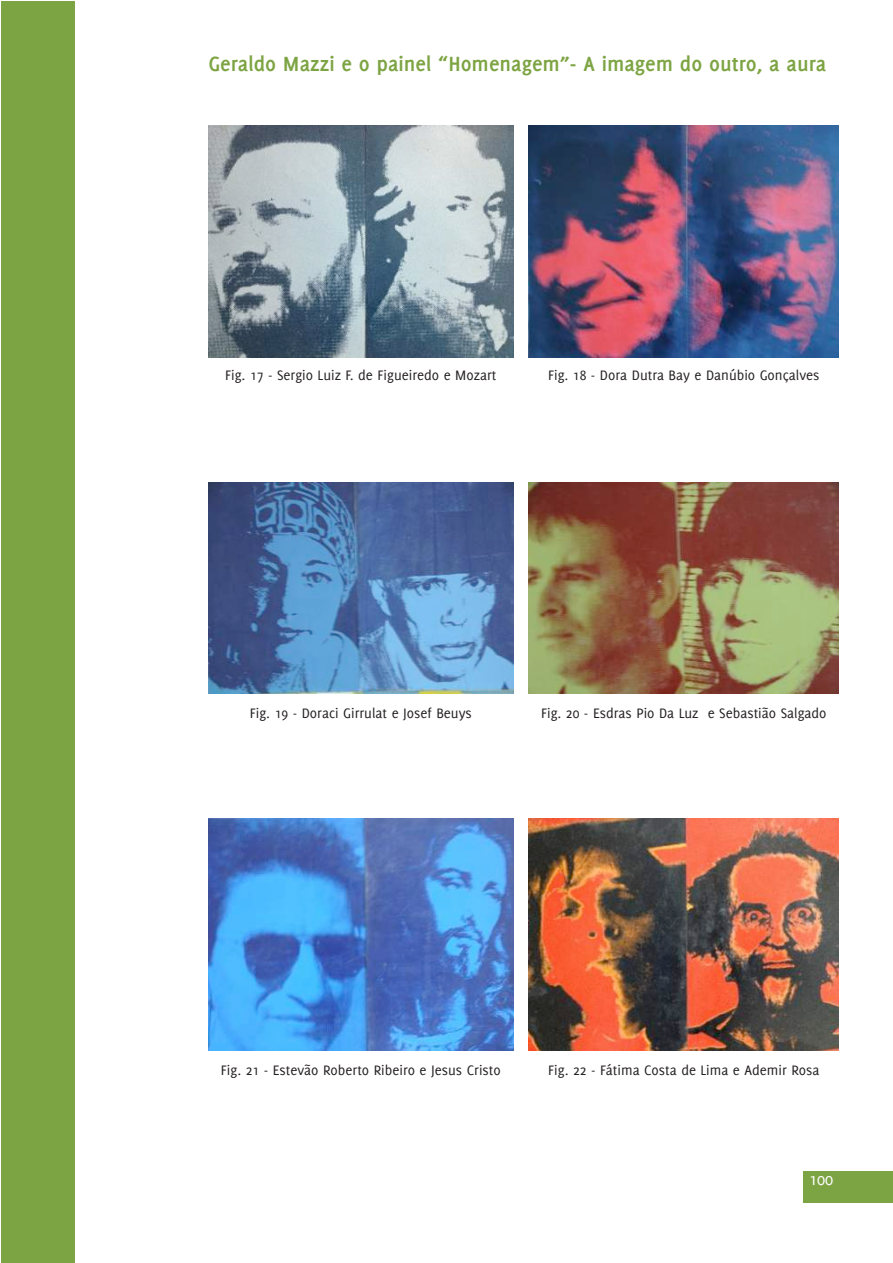
<style>
.page{position:relative;width:893px;height:1263px;background:#fff}
.page>*{position:absolute;margin:0;border:0;box-sizing:border-box;transform-origin:0 0}
.t1{font:700 22.5px "Delicious";color:#7da443}
.t2{font:18px "Delicious";color:#fff}
.t3{font:15px "Delicious";color:#231f20}
</style>
<div class="page">
<div style="left:804px;top:1171px;width:89px;height:31px;background:#7da443"></div>
<div style="left:1px;top:2px;width:73px;height:1261px;background:#7da443"></div>
<img style="left:208px;top:125px;width:305px;height:232px">
<img style="left:529px;top:125px;width:310px;height:232px">
<img style="left:208px;top:483px;width:305px;height:210px">
<img style="left:529px;top:483px;width:310px;height:210px">
<img style="left:208px;top:819px;width:305px;height:231px">
<img style="left:529px;top:819px;width:310px;height:231px">
<h1 class="t1" style="left:208px;top:51px;width:619px">Geraldo Mazzi e o painel “Homenagem”- A imagem do outro, a aura</h1>
<p class="t3" style="left:225px;top:366px;width:273px">Fig. 17 - Sergio Luiz F. de Figueiredo e Mozart</p>
<p class="t3" style="left:548px;top:366px;width:273px">Fig. 18 - Dora Dutra Bay e Danúbio Gonçalves</p>
<p class="t3" style="left:250px;top:705px;width:224px">Fig. 19 - Doraci Girrulat e Josef Beuys</p>
<p class="t3" style="left:541px;top:705px;width:287px">Fig. 20 - Esdras Pio Da Luz e Sebastião Salgado</p>
<p class="t3" style="left:221px;top:1061px;width:282px">Fig. 21 - Estevão Roberto Ribeiro e Jesus Cristo</p>
<p class="t3" style="left:548px;top:1061px;width:273px">Fig. 22 - Fátima Costa de Lima e Ademir Rosa</p>
<p class="t2" style="left:809px;top:1169px;width:26px">100</p>
</div>
